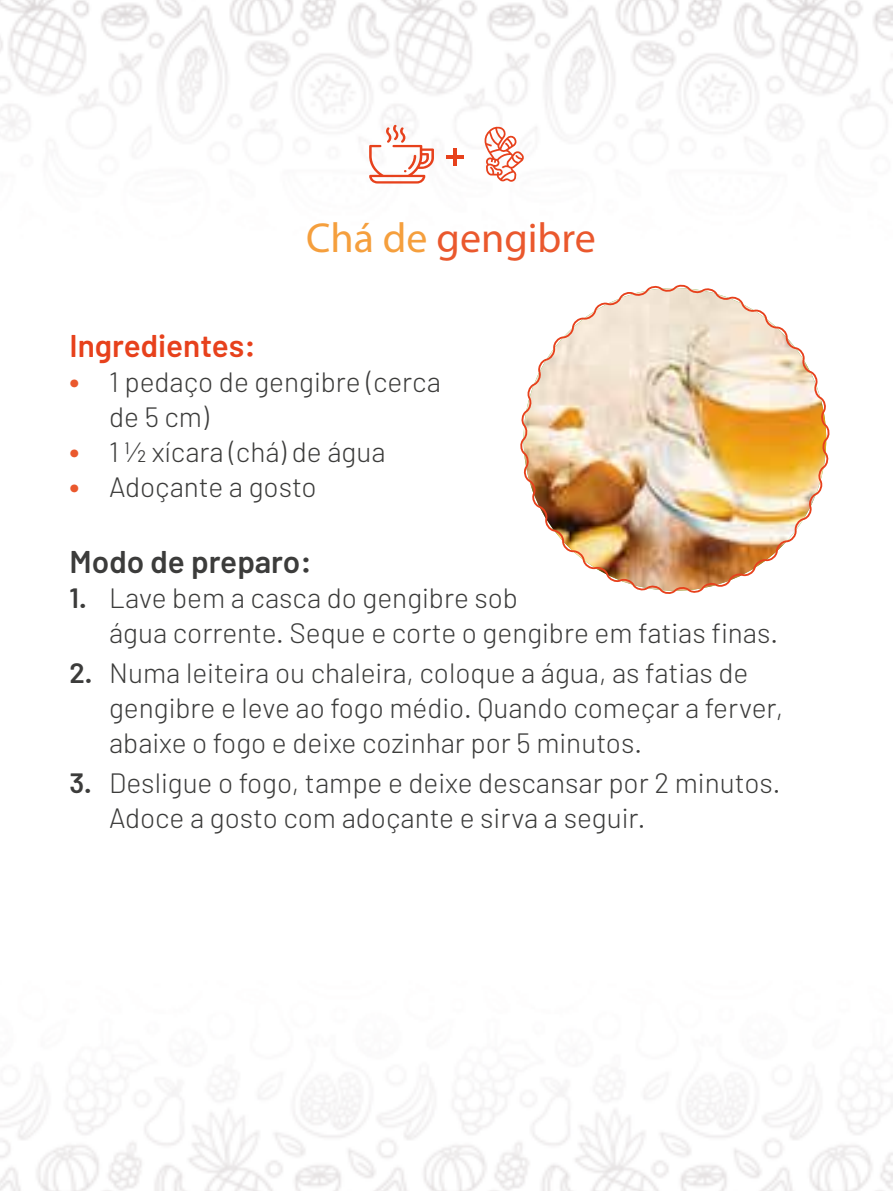
<style>
.page{position:relative;width:893px;height:1191px;background:#fff}
.page>*{position:absolute;margin:0;border:0;box-sizing:border-box;transform-origin:0 0}
.t1{font:42px "Myriad Pro";color:#ea582d}
.t2{font:600 31.5px "Barlow";color:#3c3c3b}
.t3{font:600 31.5px "Barlow";color:#e7411c}
.t4{font:300 28px/35px "Barlow";color:#3c3c3b}
.s1{color:#f59f3d}
.s2{font-weight:600;font-size:31.5px;color:#ea582d}
.s3{font-weight:600}
</style>
<div class="page">
<img style="left:0;top:0;width:893px;height:1191px">
<img style="left:520px;top:285px;width:310px;height:309px">
<hr style="left:447px;top:155px;width:17px;height:3px;background:#e7411c">
<hr style="left:453px;top:148px;width:4px;height:17px;background:#e7411c">
<svg style="left:369px;top:125px;width:65px;height:58px"></svg>
<svg style="left:484px;top:126px;width:40px;height:56px"></svg>
<h1 class="t1" style="left:306px;top:212px;width:291px"><span class="s1">Chá de</span> gengibre</h1>
<p class="t3" style="left:69px;top:326px;width:188px">Ingredientes:</p>
<p class="t4" style="left:109px;top:364px;width:333px;text-indent:-40px"><span class="s2">•</span> 1 pedaço de gengibre (cerca de 5 cm)</p>
<p class="t4" style="left:69px;top:434px;width:318px"><span class="s2">•</span> 1 ½ xícara (chá) de água</p>
<p class="t4" style="left:69px;top:469px;width:249px"><span class="s2">•</span> Adoçante a gosto</p>
<p class="t2" style="left:69px;top:542px;width:244px">Modo de preparo:</p>
<p class="t4" style="left:109px;top:579px;width:671px;text-indent:-40px"><span class="s3">1.</span> Lave bem a casca do gengibre sob<br>água corrente. Seque e corte o gengibre em fatias finas.</p>
<p class="t4" style="left:109px;top:654px;width:675px;text-indent:-40px"><span class="s3">2.</span> Numa leiteira ou chaleira, coloque a água, as fatias de gengibre e leve ao fogo médio. Quando começar a ferver, abaixe o fogo e deixe cozinhar por 5 minutos.</p>
<p class="t4" style="left:109px;top:764px;width:673px;text-indent:-40px"><span class="s3">3.</span> Desligue o fogo, tampe e deixe descansar por 2 minutos.<br>Adoce a gosto com adoçante e sirva a seguir.</p>
</div>
